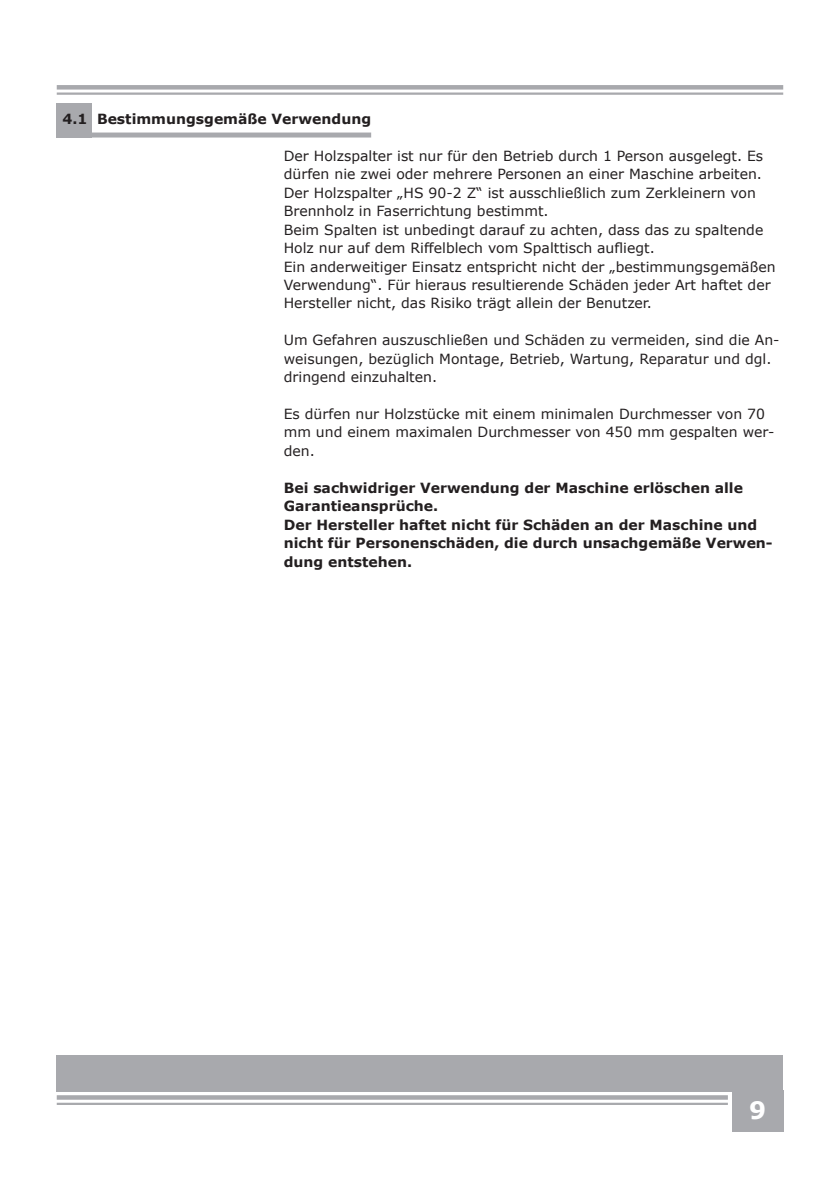
<style>
.page{position:relative;width:840px;height:1191px;background:#fff}
.page>*{position:absolute;margin:0;border:0;box-sizing:border-box;transform-origin:0 0}
.t1{font:700 24px "Verdana";color:#fff}
.t2{font:14px/18.4px "Verdana";color:#231f20}
.t3{font:700 14px/18.4px "Verdana";color:#231f20}
</style>
<div class="page">
<div style="left:57px;top:1054px;width:725px;height:37px;background:#a8a9ad"></div>
<svg style="left:57px;top:1095px;width:670px;height:4px;background:#acadb1"></svg>
<hr style="left:57px;top:1102px;width:670px;height:3px;background:#a8a9ad">
<div style="left:57px;top:85px;width:725px;height:5px;background:#a8a9ad"></div>
<hr style="left:57px;top:92px;width:725px;height:3px;background:#a8a9ad">
<div style="left:731px;top:1090px;width:51px;height:41px;background:#a8a9ad"></div>
<div style="left:57px;top:103px;width:35px;height:34px;background:#a8a9ad"></div>
<div style="left:91px;top:132px;width:280px;height:5px;background:#a8a9ad"></div>
<p class="t3" style="left:62px;top:110px;width:310px">4.1 Bestimmungsgemäße Verwendung</p>
<p class="t2" style="left:283px;top:147px;width:493px">Der Holzspalter ist nur für den Betrieb durch 1 Person ausgelegt. Es dürfen nie zwei oder mehrere Personen an einer Maschine arbeiten.<br>Der Holzspalter „HS 90-2 Z“ ist ausschließlich zum Zerkleinern von Brennholz in Faserrichtung bestimmt.<br>Beim Spalten ist unbedingt darauf zu achten, dass das zu spaltende Holz nur auf dem Riffelblech vom Spalttisch aufliegt.<br>Ein anderweitiger Einsatz entspricht nicht der „bestimmungsgemäßen Verwendung“. Für hieraus resultierende Schäden jeder Art haftet der Hersteller nicht, das Risiko trägt allein der Benutzer.</p>
<p class="t2" style="left:283px;top:331px;width:497px">Um Gefahren auszuschließen und Schäden zu vermeiden, sind die An&shy;weisungen, bezüglich Montage, Betrieb, Wartung, Reparatur und dgl. dringend einzuhalten.</p>
<p class="t2" style="left:283px;top:404px;width:492px">Es dürfen nur Holzstücke mit einem minimalen Durchmesser von 70 mm und einem maximalen Durchmesser von 450 mm gespalten wer&shy;den.</p>
<p class="t3" style="left:283px;top:478px;width:490px">Bei sachwidriger Verwendung der Maschine erlöschen alle Garantieansprüche.<br>Der Hersteller haftet nicht für Schäden an der Maschine und nicht für Personenschäden, die durch unsachgemäße Verwen&shy;dung entstehen.</p>
<h1 class="t1" style="left:748px;top:1092px;width:19px">9</h1>
</div>
